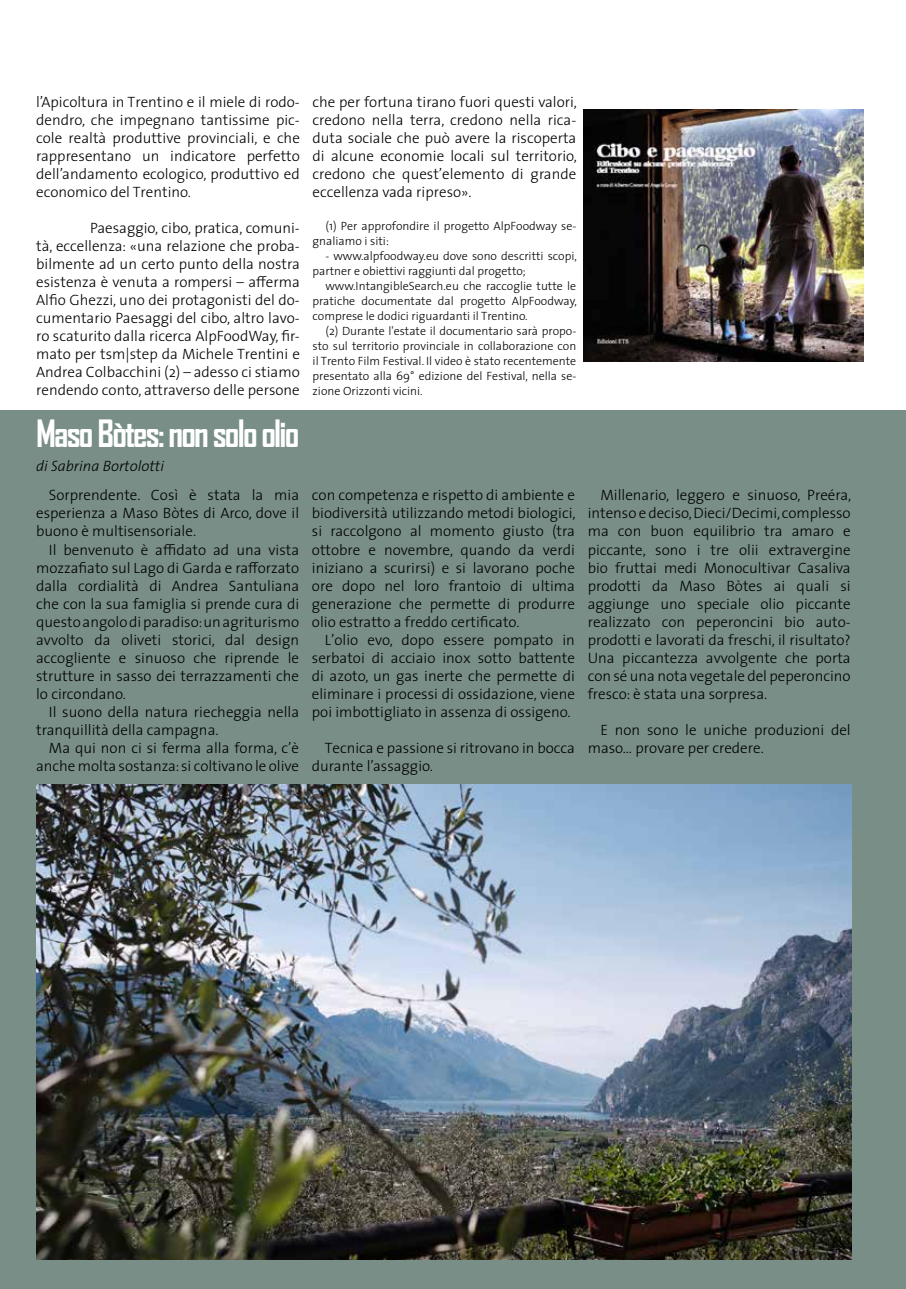
<style>
.page{position:relative;width:906px;height:1289px;background:#fff}
.page>*{position:absolute;margin:0;border:0;box-sizing:border-box;transform-origin:0 0}
.t1{font:700 36px "Agency FB";letter-spacing:-.05em;color:#fff}
.t2{font:300 15px/18px "The Sans";color:#000;text-align:justify}
.t3{font:italic 300 15px "The Sans";color:#000}
.t4{font:300 12px/15px "The Sans";color:#000}
</style>
<div class="page">
<div style="left:0;top:410px;width:906px;height:878px;background:#788e87"></div>
<img style="left:36px;top:784px;width:815px;height:475px">
<img style="left:583px;top:110px;width:280px;height:251px">
<p class="t2" style="left:36px;top:92px;width:265px">l’Apicoltura in Trentino e il miele di rodo&shy;dendro, che impegnano tantissime pic&shy;cole realtà produttive provinciali, e che rappresentano un indicatore perfetto dell’andamento ecologico, produttivo ed economico del Trentino.</p>
<p class="t2" style="left:36px;top:218px;width:265px;text-indent:54px">Paesaggio, cibo, pratica, comuni&shy;tà, eccellenza: «una relazione che proba&shy;bilmente ad un certo punto della nostra esistenza è venuta a rompersi – afferma Alfio Ghezzi, uno dei protagonisti del do&shy;cumentario Paesaggi del cibo, altro lavo&shy;ro scaturito dalla ricerca AlpFoodWay, fir&shy;mato per tsm|step da Michele Trentini e Andrea Colbacchini (2) – adesso ci stiamo rendendo conto, attraverso delle persone</p>
<h1 class="t1" style="left:36px;top:410px;width:265px">Maso Bòtes: non solo olio</h1>
<p class="t3" style="left:36px;top:453px;width:129px">di Sabrina Bortolotti</p>
<p class="t2" style="left:36px;top:486px;width:264px;text-indent:13px">Sorprendente. Così è stata la mia esperienza a Maso Bòtes di Arco, dove il buono è multisensoriale.</p>
<p class="t2" style="left:36px;top:540px;width:264px;text-indent:13px">Il benvenuto è affidato ad una vista mozzafiato sul Lago di Garda e rafforzato dalla cordialità di Andrea Santuliana che con la sua famiglia si prende cura di questo angolo di paradiso: un agriturismo avvolto da oliveti storici, dal design accogliente e sinuoso che riprende le strutture in sasso dei terrazzamenti che lo circondano.</p>
<p class="t2" style="left:36px;top:702px;width:264px;text-indent:13px">Il suono della natura riecheggia nella tranquillità della campagna.</p>
<p class="t2" style="left:36px;top:738px;width:264px;text-align:right">Ma qui non ci si ferma alla forma, c’è anche molta sostanza: si coltivano le olive</p>
<p class="t2" style="left:313px;top:92px;width:266px">che per fortuna tirano fuori questi valori, credono nella terra, credono nella rica&shy;duta sociale che può avere la riscoperta di alcune economie locali sul territorio, credono che quest’elemento di grande eccellenza vada ripreso».</p>
<p class="t4" style="left:313px;top:218px;width:265px;text-indent:13px">(1) Per approfondire il progetto AlpFoodway se&shy;gnaliamo i siti:</p>
<p class="t4" style="left:313px;top:248px;width:266px;text-indent:13px">- www.alpfoodway.eu dove sono descritti scopi, partner e obiettivi raggiunti dal progetto;</p>
<p class="t4" style="left:313px;top:278px;width:266px;text-align:justify;text-indent:13px">www.IntangibleSearch.eu che raccoglie tutte le pratiche documentate dal progetto AlpFoodway, comprese le dodici riguardanti il Trentino.</p>
<p class="t4" style="left:313px;top:323px;width:265px;text-align:justify;text-indent:13px">(2) Durante l'estate il documentario sarà propo&shy;sto sul territorio provinciale in collaborazione con il Trento Film Festival. Il video è stato recentemente presentato alla 69° edizione del Festival, nella se&shy;zione Orizzonti vicini.</p>
<p class="t2" style="left:312px;top:486px;width:265px">con competenza e rispetto di ambiente e biodiversità utilizzando metodi biologici, si raccolgono al momento giusto (tra ottobre e novembre, quando da verdi iniziano a scurirsi) e si lavorano poche ore dopo nel loro frantoio di ultima generazione che permette di produrre olio estratto a freddo certificato.</p>
<p class="t2" style="left:312px;top:630px;width:264px;text-indent:13px">L’olio evo, dopo essere pompato in serbatoi di acciaio inox sotto battente di azoto, un gas inerte che permette di eliminare i processi di ossidazione, viene poi imbottigliato in assenza di ossigeno.</p>
<p class="t2" style="left:312px;top:738px;width:264px;text-indent:13px">Tecnica e passione si ritrovano in bocca durante l’assaggio.</p>
<p class="t2" style="left:587px;top:486px;width:265px;text-indent:13px">Millenario, leggero e sinuoso, Preéra, intenso e deciso, Dieci/Decimi, complesso ma con buon equilibrio tra amaro e piccante, sono i tre olii extravergine bio fruttai medi Monocultivar Casaliva prodotti da Maso Bòtes ai quali si aggiunge uno speciale olio piccante realizzato con peperoncini bio auto&shy;prodotti e lavorati da freschi, il risultato?<br>Una piccantezza avvolgente che porta con sé una nota vegetale del peperoncino fresco: è stata una sorpresa.</p>
<p class="t2" style="left:587px;top:720px;width:264px;text-indent:13px">E non sono le uniche produzioni del maso… provare per credere.</p>
</div>
